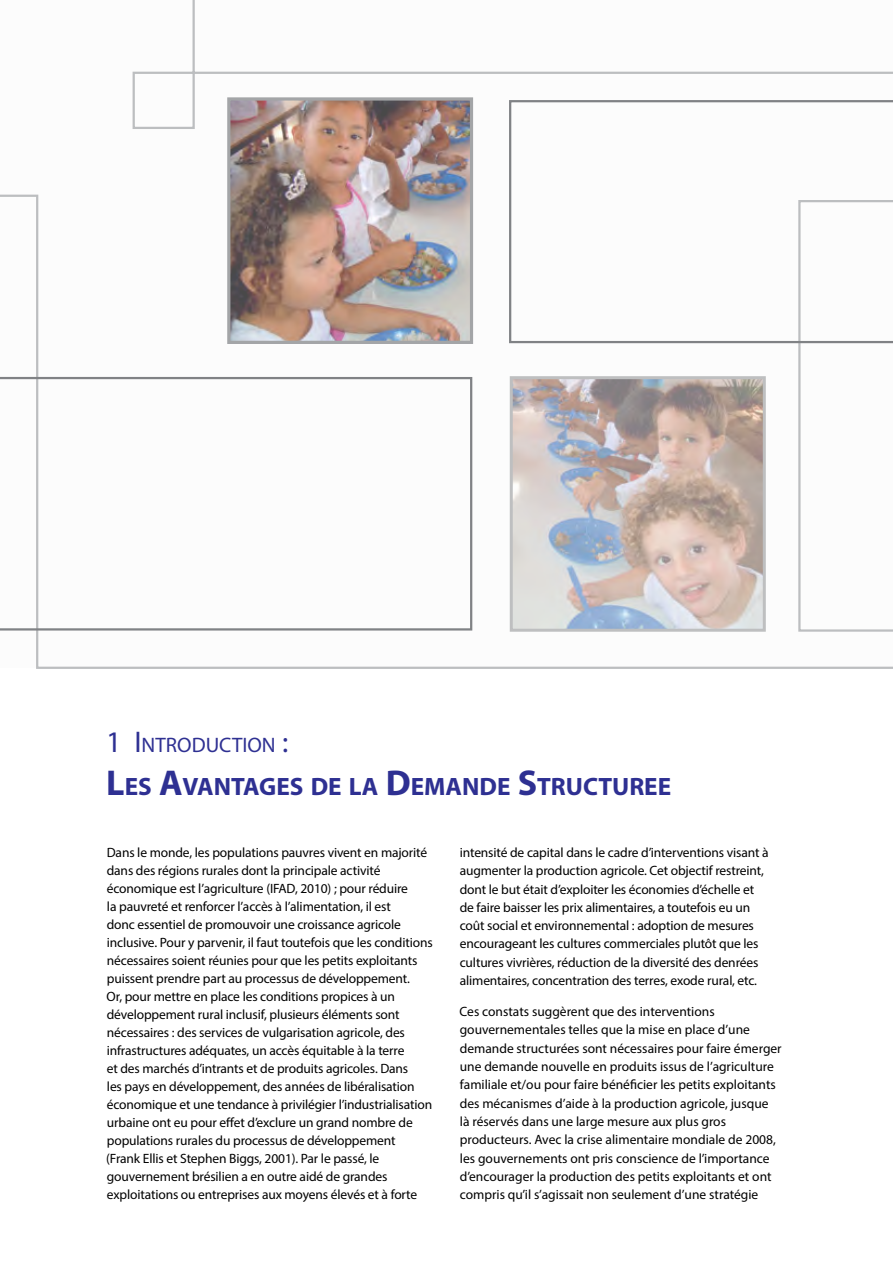
<style>
.page{position:relative;width:893px;height:1263px;background:#fff}
.page>*{position:absolute;margin:0;border:0;box-sizing:border-box;transform-origin:0 0}
.t1{font:700 25.2px "Myriad Pro";color:#2e3092}
.t2{font:21px "Myriad Pro";color:#2e3092}
.t3{font:13.5px/18px "Myriad Pro";letter-spacing:-.01em;color:#000}
.s1{font-size:30px}
.s2{font-size:36px}
</style>
<div class="page">
<img style="left:231px;top:130px;width:238px;height:63px">
<img style="left:0;top:193px;width:893px;height:476px">
<svg style="left:0;top:377px;width:472px;height:253px"></svg>
<svg style="left:132px;top:0;width:761px;height:130px"></svg>
<svg style="left:798px;top:343px;width:95px;height:289px"></svg>
<svg style="left:509px;top:100px;width:384px;height:243px"></svg>
<h2 class="t2" style="left:106px;top:732px;width:184px"><span class="s1">1 I</span>NTRODUCTION <span class="s1">:</span></h2>
<h1 class="t1" style="left:106px;top:770px;width:566px"><span class="s2">L</span>ES <span class="s2">A</span>VANTAGES DE LA <span class="s2">D</span>EMANDE <span class="s2">S</span>TRUCTUREE</h1>
<p class="t3" style="left:106px;top:843px;width:328px">Dans le monde, les populations pauvres vivent en majorité dans des régions rurales dont la principale activité économique est l’agriculture (IFAD, 2010) ; pour réduire<br>la pauvreté et renforcer l’accès à l’alimentation, il est<br>donc essentiel de promouvoir une croissance agricole inclusive. Pour y parvenir, il faut toutefois que les conditions nécessaires soient réunies pour que les petits exploitants puissent prendre part au processus de développement.<br>Or, pour mettre en place les conditions propices à un développement rural inclusif, plusieurs éléments sont nécessaires : des services de vulgarisation agricole, des infrastructures adéquates, un accès équitable à la terre<br>et des marchés d’intrants et de produits agricoles. Dans<br>les pays en développement, des années de libéralisation économique et une tendance à privilégier l’industrialisation urbaine ont eu pour effet d’exclure un grand nombre de populations rurales du processus de développement<br>(Frank Ellis et Stephen Biggs, 2001). Par le passé, le gouvernement brésilien a en outre aidé de grandes exploitations ou entreprises aux moyens élevés et à forte</p>
<p class="t3" style="left:460px;top:843px;width:310px">intensité de capital dans le cadre d’interventions visant à augmenter la production agricole. Cet objectif restreint, dont le but était d’exploiter les économies d’échelle et de faire baisser les prix alimentaires, a toutefois eu un coût social et environnemental : adoption de mesures encourageant les cultures commerciales plutôt que les cultures vivrières, réduction de la diversité des denrées alimentaires, concentration des terres, exode rural, etc.</p>
<p class="t3" style="left:460px;top:1002px;width:324px">Ces constats suggèrent que des interventions gouvernementales telles que la mise en place d’une demande structurées sont nécessaires pour faire émerger une demande nouvelle en produits issus de l’agriculture familiale et/ou pour faire bénéficier les petits exploitants des mécanismes d’aide à la production agricole, jusque<br>là réservés dans une large mesure aux plus gros producteurs. Avec la crise alimentaire mondiale de 2008, les gouvernements ont pris conscience de l’importance d’encourager la production des petits exploitants et ont compris qu’il s’agissait non seulement d’une stratégie</p>
</div>
